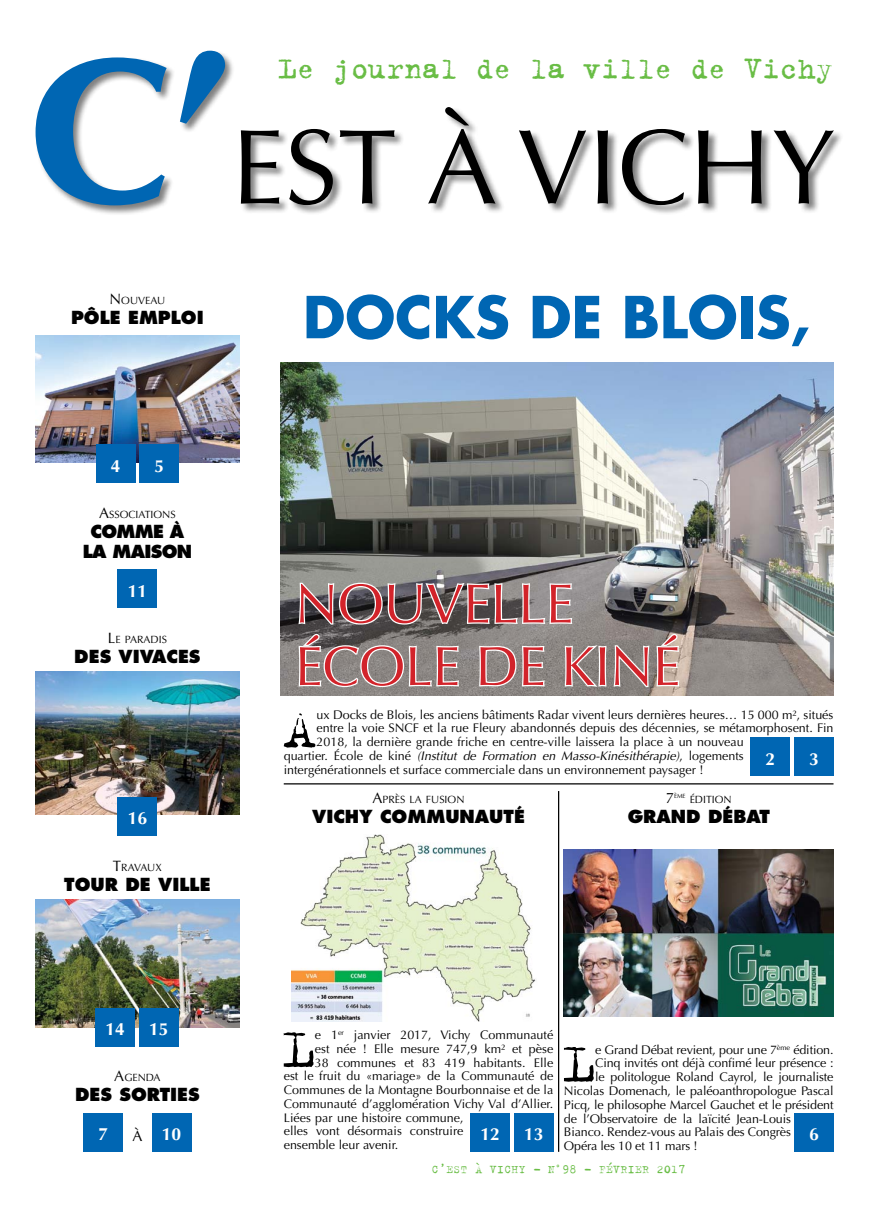
<style>
.page{position:relative;width:869px;height:1205px;background:#fff}
.page>*{position:absolute;margin:0;border:0;box-sizing:border-box;transform-origin:0 0}
.t1{font:106.25px "Optima";color:#000}
.t2{font:60.88px "Trixie Text";color:#000}
.t3{font:700 56.25px "Futura";color:#0066b3}
.t4{font:55px/62.5px "Optima";color:#d2232a}
.t5{font:32.5px "Trixie";color:#69bd45}
.t6{font:800 17.5px "Futura";color:#000}
.t7{font:700 17.5px "Optima";color:#fff}
.t8{font:800 17.5px/20px "Futura";letter-spacing:-.04em;color:#000;text-align:center}
.t9{font:15px "Optima";color:#000}
.t10{font:12.5px "Optima";color:#000}
.t11{font:italic 12.5px "Optima";color:#000}
.t12{font:12.5px "Trixie Text";letter-spacing:.03em;color:#69bd45}
.t13{font:10.5px "Optima";color:#000}
.t14{font:6.12px "Optima";color:#000}
.s1{font-weight:900;font-size:206.25px;color:#0066b3}
.s2{font-size:15px}
.s3{font-weight:400;font-size:15px;color:#000}
.s4{font-style:normal}
</style>
<div class="page">
<img style="left:280px;top:363px;width:553px;height:332px">
<div style="left:35px;top:50px;width:809px;height:166px;background:#000;opacity:.5"></div>
<img style="left:291px;top:834px;width:245px;height:187px">
<img style="left:563px;top:850px;width:270px;height:166px">
<div style="left:794px;top:737px;width:39px;height:39px;background:#0066b3"></div>
<div style="left:750px;top:737px;width:39px;height:39px;background:#0066b3"></div>
<div style="left:514px;top:1113px;width:39px;height:39px;background:#0066b3"></div>
<div style="left:470px;top:1113px;width:39px;height:39px;background:#0066b3"></div>
<img style="left:35px;top:672px;width:204px;height:142px">
<div style="left:118px;top:797px;width:39px;height:39px;background:#0066b3"></div>
<img style="left:35px;top:335px;width:204px;height:128px">
<div style="left:140px;top:444px;width:39px;height:39px;background:#0066b3"></div>
<div style="left:96px;top:444px;width:39px;height:39px;background:#0066b3"></div>
<div style="left:118px;top:569px;width:39px;height:39px;background:#0066b3"></div>
<hr style="left:283px;top:783px;width:550px;height:1px;background:#000">
<hr style="left:557px;top:791px;width:2px;height:361px;background:#000">
<div style="left:794px;top:1113px;width:39px;height:39px;background:#0066b3"></div>
<div style="left:84px;top:1113px;width:39px;height:39px;background:#0066b3"></div>
<div style="left:152px;top:1113px;width:39px;height:39px;background:#0066b3"></div>
<img style="left:35px;top:900px;width:204px;height:127px">
<div style="left:139px;top:1008px;width:39px;height:39px;background:#0066b3"></div>
<div style="left:96px;top:1008px;width:39px;height:39px;background:#0066b3"></div>
<svg style="left:297px;top:581px;width:276px;height:45px"></svg>
<svg style="left:297px;top:633px;width:163px;height:55px"></svg>
<svg style="left:477px;top:644px;width:69px;height:44px"></svg>
<svg style="left:563px;top:633px;width:117px;height:55px"></svg>
<h1 class="t1" style="left:25px;top:105px;width:812px"><span class="s1">C’</span>EST À VICHY</h1>
<h3 class="t5" style="left:279px;top:47px;width:556px">Le journal de la ville de Vichy</h3>
<p class="t13" style="left:109px;top:294px;width:57px"><span class="s2">N</span> OUVEAU</p>
<h3 class="t6" style="left:71px;top:307px;width:134px">PÔLE EMPLOI</h3>
<h3 class="t7" style="left:111px;top:456px;width:11px">4</h3>
<h3 class="t7" style="left:154px;top:456px;width:11px">5</h3>
<p class="t13" style="left:99px;top:508px;width:78px"><span class="s2">A</span>SSOCIATIONS</p>
<h3 class="t8" style="left:83px;top:521px;width:111px">COMME À<br>LA MAISON</h3>
<h3 class="t7" style="left:128px;top:580px;width:21px">11</h3>
<p class="t13" style="left:108px;top:633px;width:60px"><span class="s2">L</span>E PARADIS</p>
<h3 class="t6" style="left:74px;top:645px;width:128px">DES VIVACES</h3>
<h3 class="t7" style="left:128px;top:808px;width:21px">16</h3>
<p class="t13" style="left:113px;top:861px;width:50px"><span class="s2">T</span>RAVAUX</p>
<h3 class="t6" style="left:64px;top:873px;width:148px">TOUR DE VILLE</h3>
<h3 class="t7" style="left:105px;top:1019px;width:21px">14</h3>
<h3 class="t7" style="left:149px;top:1019px;width:21px">15</h3>
<p class="t13" style="left:114px;top:1072px;width:47px"><span class="s2">A</span>GENDA</p>
<h3 class="t6" style="left:75px;top:1084px;width:126px">DES SORTIES</h3>
<h3 class="t7" style="left:98px;top:1124px;width:11px">7</h3>
<h3 class="t7" style="left:132px;top:1124px;width:50px"><span class="s3">À</span> 10</h3>
<h3 class="t3" style="left:303px;top:278px;width:508px">DOCKS DE BLOIS,</h3>
<h3 class="t4" style="left:295px;top:573px;width:387px">NOUVELLE<br>ÉCOLE DE KINÉ</h3>
<h2 class="t2" style="left:283px;top:692px;width:35px">A</h2>
<p class="t10" style="left:316px;top:707px;width:518px">ux Docks de Blois, les anciens bâtiments Radar vivent leurs dernières heures… 15 000 m², situés</p>
<p class="t10" style="left:316px;top:721px;width:518px">entre la voie SNCF et la rue Fleury abandonnés depuis des décennies, se métamorphosent. Fin</p>
<p class="t10" style="left:316px;top:734px;width:428px">2018, la dernière grande friche en centre-ville laissera la place à un nouveau</p>
<p class="t11" style="left:283px;top:748px;width:461px"><span class="s4">quartier. École de kiné</span> (Institut de Formation en Masso-Kinésithérapie)<span class="s4">, logements</span></p>
<p class="t10" style="left:283px;top:762px;width:421px">intergénérationnels et surface commerciale dans un environnement paysager !</p>
<h3 class="t7" style="left:765px;top:748px;width:11px">2</h3>
<h3 class="t7" style="left:808px;top:748px;width:11px">3</h3>
<p class="t13" style="left:372px;top:793px;width:93px"><span class="s2">A</span>PRÈS LA FUSION</p>
<h3 class="t6" style="left:312px;top:805px;width:214px">VICHY COMMUNAUTÉ</h3>
<p class="t9" style="left:665px;top:789px;width:10px">7</p>
<p class="t14" style="left:673px;top:792px;width:13px">ÈME</p>
<p class="t13" style="left:689px;top:793px;width:44px">ÉDITION</p>
<h3 class="t6" style="left:627px;top:805px;width:143px">GRAND DÉBAT</h3>
<h2 class="t2" style="left:281px;top:1013px;width:35px">L</h2>
<p class="t10" style="left:315px;top:1027px;width:240px">e 1<sup>er</sup> janvier 2017, Vichy Communauté</p>
<p class="t10" style="left:315px;top:1041px;width:240px">est née ! Elle mesure 747,9 km² et pèse</p>
<p class="t10" style="left:315px;top:1055px;width:240px">38 communes et 83 419 habitants. Elle</p>
<p class="t10" style="left:283px;top:1069px;width:271px">est le fruit du «mariage» de la Communauté de</p>
<p class="t10" style="left:283px;top:1082px;width:271px">Communes de la Montagne Bourbonnaise et de la</p>
<p class="t10" style="left:283px;top:1096px;width:271px">Communauté d’agglomération Vichy Val d’Allier.</p>
<p class="t10" style="left:283px;top:1110px;width:181px">Liées par une histoire commune,</p>
<p class="t10" style="left:283px;top:1124px;width:181px">elles vont désormais construire</p>
<p class="t10" style="left:283px;top:1137px;width:116px">ensemble leur avenir.</p>
<h3 class="t7" style="left:480px;top:1124px;width:21px">12</h3>
<h3 class="t7" style="left:524px;top:1124px;width:21px">13</h3>
<h2 class="t2" style="left:561px;top:1027px;width:35px">L</h2>
<p class="t10" style="left:595px;top:1042px;width:240px">e Grand Débat revient, pour une 7<sup>ème</sup> édition.</p>
<p class="t10" style="left:595px;top:1056px;width:240px">Cinq invités ont déjà confimé leur présence :</p>
<p class="t10" style="left:595px;top:1070px;width:240px">le politologue Roland Cayrol, le journaliste</p>
<p class="t10" style="left:563px;top:1083px;width:271px">Nicolas Domenach, le paléoanthropologue Pascal</p>
<p class="t10" style="left:563px;top:1097px;width:271px">Picq, le philosophe Marcel Gauchet et le président</p>
<p class="t10" style="left:563px;top:1111px;width:228px">de l’Observatoire de la laïcité Jean-Louis</p>
<p class="t10" style="left:563px;top:1125px;width:228px">Bianco. Rendez-vous au Palais des Congrès</p>
<p class="t10" style="left:563px;top:1138px;width:135px">Opéra les 10 et 11 mars !</p>
<h3 class="t7" style="left:808px;top:1124px;width:11px">6</h3>
<p class="t12" style="left:431px;top:1162px;width:255px">C’EST À VICHY - N˚98 - FÉVRIER 2017</p>
</div>
